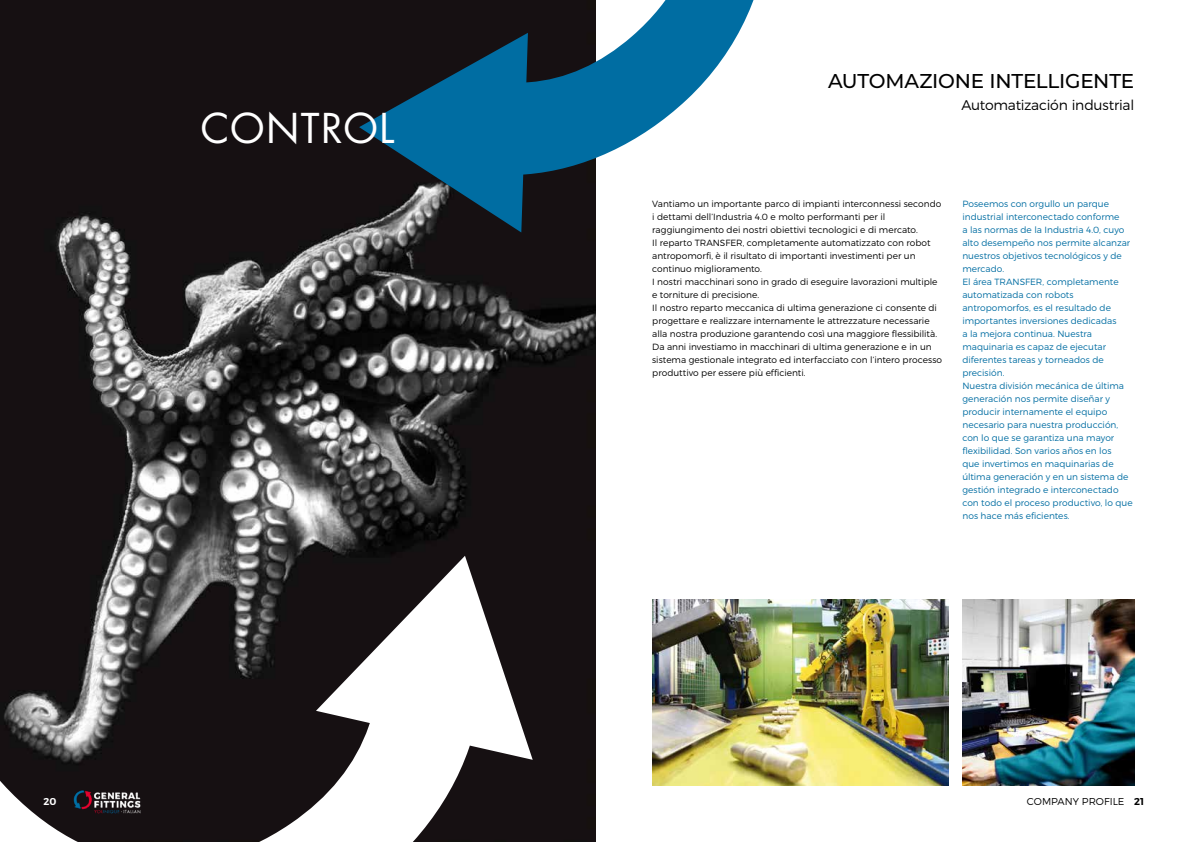
<style>
.page{position:relative;width:1191px;height:842px;background:#fff}
.page>*{position:absolute;margin:0;border:0;box-sizing:border-box;transform-origin:0 0}
.t1{font:40px "Futura LT";letter-spacing:.035em;color:#fff}
.t2{font:500 20px "Montserrat";letter-spacing:-.01em;color:#000}
.t3{font:300 14px "Montserrat";letter-spacing:-.02em;color:#000}
.t4{font:300 10px "Montserrat";color:#000}
.t5{font:600 10px "Montserrat";color:#fff}
.t6{font:300 9px/13px "Montserrat";color:#000}
.t7{font:300 9px/13px "Montserrat";color:#006da2}
.s1{font-weight:600}
</style>
<div class="page">
<img style="left:0;top:0;width:595px;height:842px">
<svg style="left:359px;top:0;width:395px;height:232px"></svg>
<svg style="left:0;top:556px;width:533px;height:286px;fill:#161012"></svg>
<img style="left:962px;top:600px;width:172px;height:185px">
<img style="left:652px;top:599px;width:296px;height:186px">
<img style="left:71px;top:787px;width:74px;height:27px">
<h1 class="t1" style="left:201px;top:102px;width:195px">CONTROL</h1>
<h2 class="t2" style="left:828px;top:67px;width:308px">AUTOMAZIONE INTELLIGENTE</h2>
<h3 class="t3" style="left:961px;top:97px;width:174px">Automatización industrial</h3>
<p class="t6" style="left:652px;top:197px;width:291px">Vantiamo un importante parco di impianti interconnessi secondo i dettami dell’Industria 4.0 e molto performanti per il raggiungimento dei nostri obiettivi tecnologici e di mercato.<br>Il reparto TRANSFER, completamente automatizzato con robot antropomorfi, è il risultato di importanti investimenti per un continuo miglioramento.<br>I nostri macchinari sono in grado di eseguire lavorazioni multiple e torniture di precisione.<br>Il nostro reparto meccanica di ultima generazione ci consente di progettare e realizzare internamente le attrezzature necessarie alla nostra produzione garantendo così una maggiore flessibilità.<br>Da anni investiamo in macchinari di ultima generazione e in un sistema gestionale integrato ed interfacciato con l’intero processo produttivo per essere più efficienti.</p>
<p class="t7" style="left:962px;top:197px;width:172px">Poseemos con orgullo un parque industrial interconectado conforme<br>a las normas de la Industria 4.0, cuyo alto desempeño nos permite alcanzar nuestros objetivos tecnológicos y de mercado.<br>El área TRANSFER, completamente automatizada con robots antropomorfos, es el resultado de importantes inversiones dedicadas<br>a la mejora continua. Nuestra maquinaria es capaz de ejecutar diferentes tareas y torneados de precisión.<br>Nuestra división mecánica de última generación nos permite diseñar y producir internamente el equipo necesario para nuestra producción, con lo que se garantiza una mayor flexibilidad. Son varios años en los<br>que invertimos en maquinarias de última generación y en un sistema de gestión integrado e interconectado con todo el proceso productivo, lo que nos hace más eficientes.</p>
<p class="t5" style="left:44px;top:795px;width:14px">20</p>
<p class="t4" style="left:1026px;top:795px;width:119px">COMPANY PROFILE <span class="s1">21</span></p>
</div>
